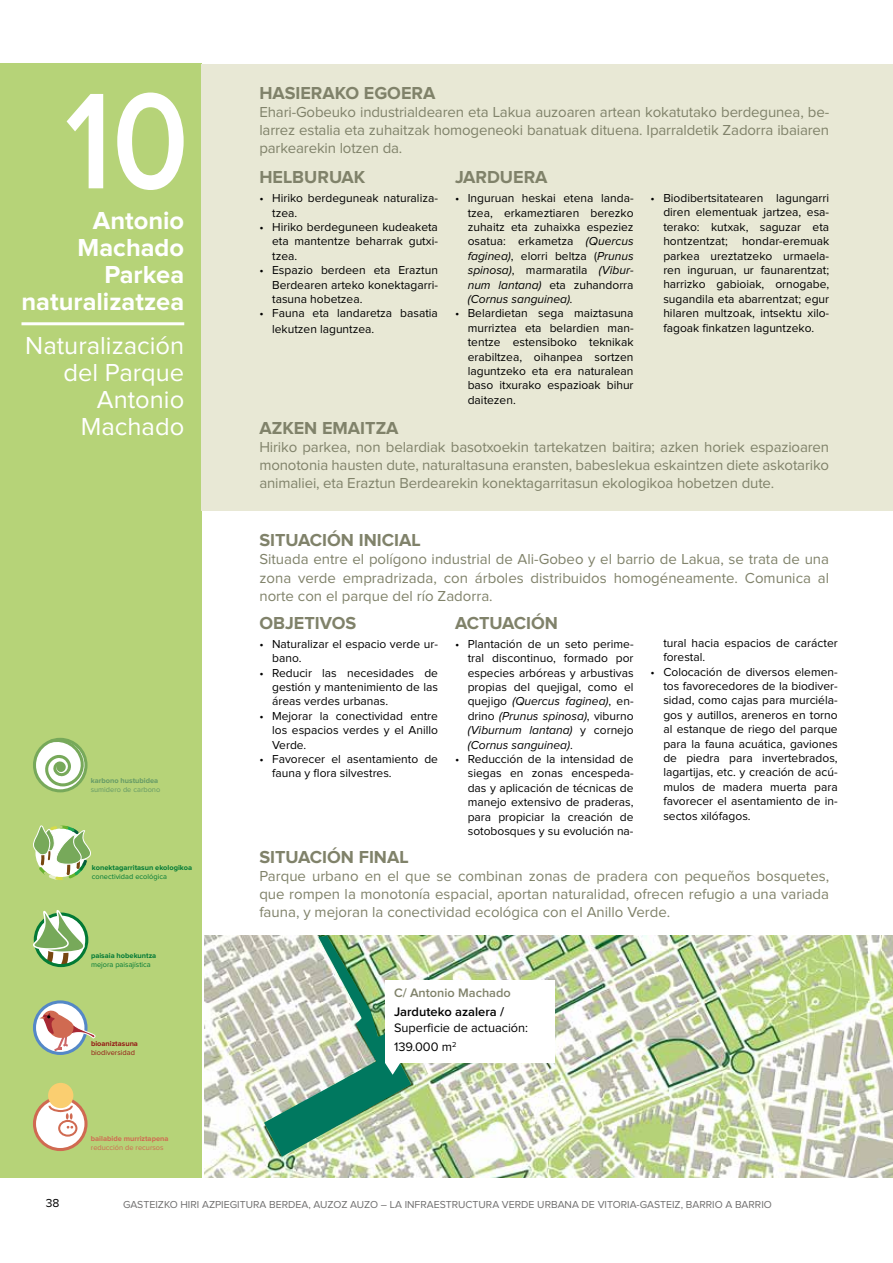
<style>
.page{position:relative;width:893px;height:1263px;background:#fff}
.page>*{position:absolute;margin:0;border:0;box-sizing:border-box;transform-origin:0 0}
.t1{font:600 141.45px "Proxima Nova";color:#fff;scale:.88 1}
.t2{font:25.5px/27px "Proxima Nova";color:#fff;text-align:right}
.t3{font:700 25.5px/27px "Proxima Nova";color:#fff;text-align:right}
.t4{font:700 18px "Proxima Nova";color:#80826a}
.t5{font:15px/18px "Proxima Nova";letter-spacing:-.01em;color:#80826a;text-align:justify}
.t6{font:600 12.9px "Proxima Nova";color:#000}
.t7{font:12.75px/19.8px "Proxima Nova";color:#000}
.t8{font:600 12.75px "Proxima Nova";color:#80826a}
.t9{font:12px/14.4px "Proxima Nova";color:#000;text-align:justify}
.t10{font:10.5px "Proxima Nova";color:#706f6f}
.t11{font:700 7.35px "Proxima Nova";color:#027a36}
.t12{font:7.35px "Proxima Nova";color:#027a36}
.t13{font:700 7.35px "Proxima Nova";color:#d06a51}
.t14{font:7.35px "Proxima Nova";color:#d06a51}
.t15{font:700 7.35px "Proxima Nova";color:#659a66}
.t16{font:7.35px "Proxima Nova";color:#659a66}
.t17{font:700 7.35px "Proxima Nova";color:#941914}
.t18{font:7.35px "Proxima Nova";color:#941914}
.s1{font-style:italic}
</style>
<div class="page">
<img style="left:204px;top:935px;width:689px;height:243px">
<div style="left:0;top:64px;width:201px;height:1114px;background:#b6d378"></div>
<div style="left:201px;top:64px;width:692px;height:446px;background:#e8e8d5"></div>
<hr style="left:21px;top:322px;width:163px;height:3px;background:#fff">
<svg style="left:33px;top:1096px;width:55px;height:55px"></svg>
<div style="left:48px;top:1083px;width:25px;height:25px;background:#face70;border-radius:50%"></div>
<svg style="left:33px;top:825px;width:58px;height:55px"></svg>
<svg style="left:33px;top:1000px;width:63px;height:55px"></svg>
<svg style="left:33px;top:910px;width:55px;height:57px"></svg>
<svg style="left:33px;top:737px;width:55px;height:55px"></svg>
<div style="left:385px;top:981px;width:170px;height:82px;background:#fff"></div>
<img style="left:264px;top:935px;width:147px;height:222px">
<h1 class="t1" style="left:65px;top:77px;width:143px">10</h1>
<h2 class="t3" style="left:21px;top:208px;width:164px">Antonio<br>Machado<br>Parkea naturalizatzea</h2>
<h2 class="t2" style="left:25px;top:333px;width:160px">Naturalización del Parque<br>Antonio<br>Machado</h2>
<p class="t15" style="left:91px;top:777px;width:69px">karbono hustubidea</p>
<p class="t16" style="left:91px;top:786px;width:71px">sumidero de carbono</p>
<p class="t11" style="left:92px;top:865px;width:102px">konektagarritasun ekologikoa</p>
<p class="t12" style="left:92px;top:873px;width:77px">conectividad ecológica</p>
<p class="t11" style="left:91px;top:952px;width:67px">paisaia hobekuntza</p>
<p class="t12" style="left:91px;top:961px;width:61px">mejora paisajística</p>
<p class="t17" style="left:91px;top:1040px;width:48px">bioaniztasuna</p>
<p class="t18" style="left:91px;top:1049px;width:45px">biodiversidad</p>
<p class="t13" style="left:91px;top:1135px;width:79px">bailabide murriztapena</p>
<p class="t14" style="left:91px;top:1144px;width:74px">reducción de recursos</p>
<h3 class="t4" style="left:259px;top:85px;width:178px">HASIERAKO EGOERA</h3>
<p class="t5" style="left:259px;top:104px;width:571px">Ehari-Gobeuko industrialdearen eta Lakua auzoaren artean kokatutako berdegunea, be&shy;larrez estalia eta zuhaitzak homogeneoki banatuak dituena. Iparraldetik Zadorra ibaiaren parkearekin lotzen da.</p>
<p class="t9" style="left:663px;top:191px;width:167px;text-indent:-13px">• Biodibertsitatearen lagungarri diren elementuak jartzea, esa&shy;terako: kutxak, saguzar eta hontzentzat; hondar-eremuak parkea ureztatzeko urmaela&shy;ren inguruan, ur faunarentzat; harrizko gabioiak, ornogabe, sugandila eta abarrentzat; egur hilaren multzoak, intsektu xilo&shy;fagoak finkatzen laguntzeko.</p>
<h3 class="t4" style="left:259px;top:169px;width:108px">HELBURUAK</h3>
<p class="t9" style="left:272px;top:191px;width:167px;text-indent:-13px">• Hiriko berdeguneak naturaliza&shy;tzea.</p>
<p class="t9" style="left:272px;top:220px;width:167px;text-indent:-13px">• Hiriko berdeguneen kudeaketa eta mantentze beharrak gutxi&shy;tzea.</p>
<p class="t9" style="left:272px;top:263px;width:167px;text-indent:-13px">• Espazio berdeen eta Eraztun Berdearen arteko konektagarri&shy;tasuna hobetzea.</p>
<p class="t9" style="left:272px;top:306px;width:167px;line-height:15.3px;text-indent:-13px">• Fauna eta landaretza basatia lekutzen laguntzea.</p>
<h3 class="t4" style="left:455px;top:169px;width:94px">JARDUERA</h3>
<p class="t9" style="left:468px;top:191px;width:167px;text-indent:-13px">• Inguruan heskai etena landa&shy;tzea, erkameztiaren berezko zuhaitz eta zuhaixka espeziez osatua: erkametza <span class="s1">(Quercus faginea)</span>, elorri beltza (<span class="s1">Prunus spinosa)</span>, marmaratila <span class="s1">(Vibur&shy;num lantana)</span> eta zuhandorra <span class="s1">(Cornus sanguinea).</span></p>
<p class="t9" style="left:468px;top:307px;width:167px;text-indent:-13px">• Belardietan sega maiztasuna murriztea eta belardien man&shy;tentze estensiboko teknikak erabiltzea, oihanpea sortzen laguntzeko eta era naturalean baso itxurako espazioak bihur daitezen.</p>
<h3 class="t4" style="left:259px;top:420px;width:141px">AZKEN EMAITZA</h3>
<p class="t5" style="left:259px;top:439px;width:571px">Hiriko parkea, non belardiak basotxoekin tartekatzen baitira; azken horiek espazioaren monotonia hausten dute, naturaltasuna eransten, babeslekua eskaintzen diete askotariko animaliei, eta Eraztun Berdearekin konektagarritasun ekologikoa hobetzen dute.</p>
<h3 class="t4" style="left:259px;top:532px;width:163px">SITUACIÓN INICIAL</h3>
<p class="t5" style="left:259px;top:551px;width:571px">Situada entre el polígono industrial de Ali-Gobeo y el barrio de Lakua, se trata de una zona verde empradrizada, con árboles distribuidos homogéneamente. Comunica al norte con el parque del río Zadorra.</p>
<h3 class="t4" style="left:259px;top:615px;width:98px">OBJETIVOS</h3>
<p class="t9" style="left:272px;top:637px;width:167px;text-indent:-13px">• Naturalizar el espacio verde ur&shy;bano.</p>
<p class="t9" style="left:272px;top:666px;width:167px;text-indent:-13px">• Reducir las necesidades de gestión y mantenimiento de las áreas verdes urbanas.</p>
<p class="t9" style="left:272px;top:709px;width:167px;text-indent:-13px">• Mejorar la conectividad entre los espacios verdes y el Anillo Verde.</p>
<p class="t9" style="left:272px;top:752px;width:167px;text-indent:-13px">• Favorecer el asentamiento de fauna y flora silvestres.</p>
<h3 class="t4" style="left:455px;top:615px;width:105px">ACTUACIÓN</h3>
<p class="t9" style="left:468px;top:637px;width:167px;text-indent:-13px">• Plantación de un seto perime&shy;tral discontinuo, formado por especies arbóreas y arbustivas propias del quejigal, como el quejigo <span class="s1">(Quercus faginea)</span>, en&shy;drino <span class="s1">(Prunus spinosa)</span>, viburno <span class="s1">(Viburnum lantana)</span> y cornejo <span class="s1">(Cornus sanguinea)</span>.</p>
<p class="t9" style="left:468px;top:752px;width:167px;text-indent:-13px">• Reducción de la intensidad de siegas en zonas encespeda&shy;das y aplicación de técnicas de manejo extensivo de praderas, para propiciar la creación de sotobosques y su evolución na-</p>
<p class="t9" style="left:663px;top:636px;width:176px">tural hacia espacios de carácter forestal.</p>
<p class="t9" style="left:663px;top:665px;width:176px;text-indent:-13px">• Colocación de diversos elemen&shy;tos favorecedores de la biodiver&shy;sidad, como cajas para murciéla&shy;gos y autillos, areneros en torno al estanque de riego del parque para la fauna acuática, gaviones de piedra para invertebrados, lagartijas, etc. y creación de acú&shy;mulos de madera muerta para favorecer el asentamiento de in&shy;sectos xilófagos.</p>
<h3 class="t4" style="left:259px;top:849px;width:151px">SITUACIÓN FINAL</h3>
<p class="t5" style="left:259px;top:867px;width:571px">Parque urbano en el que se combinan zonas de pradera con pequeños bosquetes, que rompen la monotonía espacial, aportan naturalidad, ofrecen refugio a una variada fauna, y mejoran la conectividad ecológica con el Anillo Verde.</p>
<p class="t8" style="left:394px;top:986px;width:118px">C/ Antonio Machado</p>
<p class="t6" style="left:394px;top:1006px;width:112px">Jarduteko azalera /</p>
<p class="t7" style="left:394px;top:1018px;width:136px">Superficie de actuación:<br>139.000 m<sup>2</sup></p>
<p class="t9" style="left:46px;top:1196px;width:15px">38</p>
<p class="t10" style="left:123px;top:1199px;width:650px">GASTEIZKO HIRI AZPIEGITURA BERDEA, AUZOZ AUZO – LA INFRAESTRUCTURA VERDE URBANA DE VITORIA-GASTEIZ, BARRIO A BARRIO</p>
</div>
